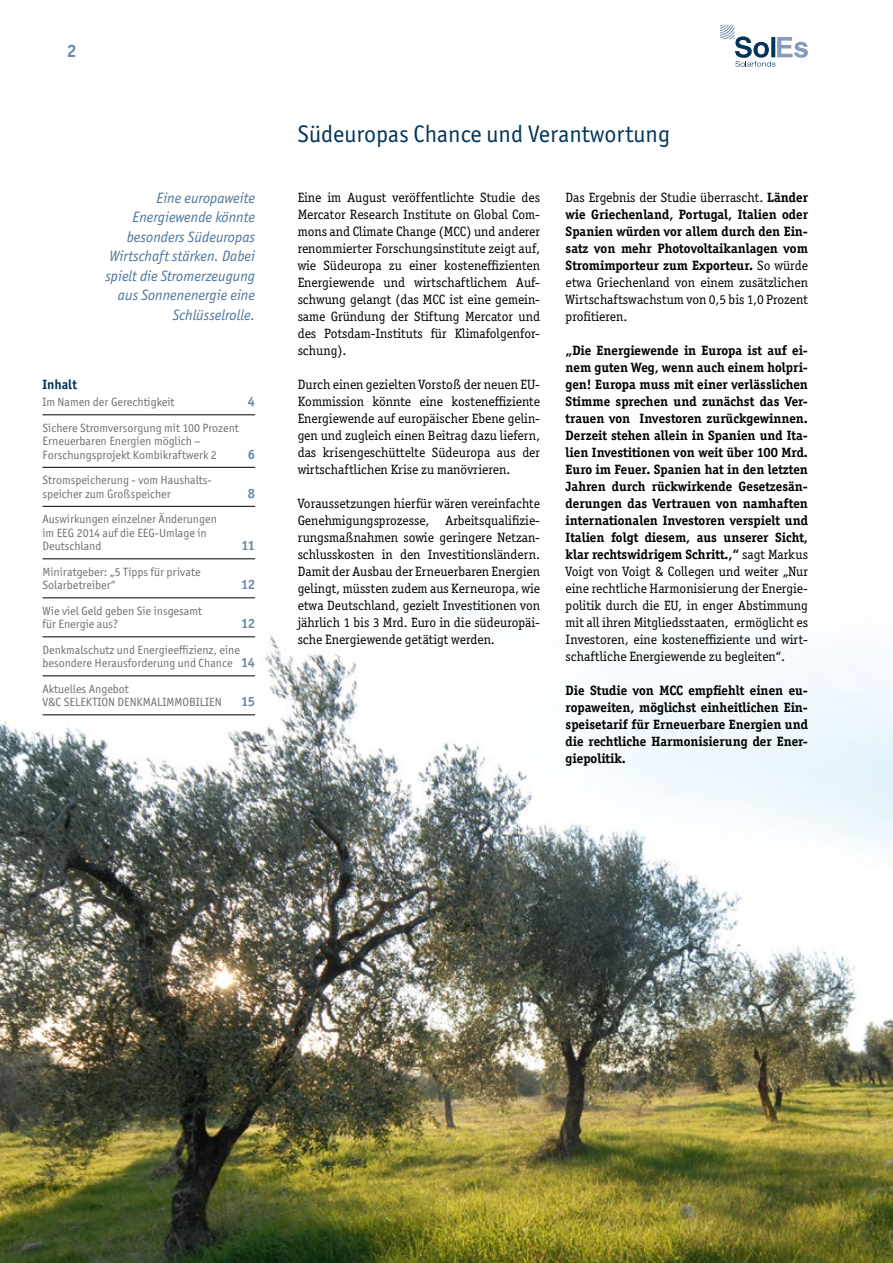
<style>
.page{position:relative;width:893px;height:1263px;background:#fff}
.page>*{position:absolute;margin:0;border:0;box-sizing:border-box;transform-origin:0 0}
.t1{font:24px "Officina San ITC";color:#00355b}
.t2{font:700 18px "Officina San ITC";color:#6888aa}
.t3{font:italic 15px/19.5px "Officina San ITC";color:#4c7599;text-align:right}
.t4{font:700 13.5px/17px "Officina Ser ITC";color:#000;text-align:justify}
.t5{font:13.5px/17px "Officina Ser ITC";color:#000;text-align:justify}
.t6{font:700 13.5px "Officina San ITC";letter-spacing:-.04em;color:#6888aa}
.t7{font:700 13.5px "Officina San ITC";color:#00355b}
.t8{font:12px/13.5px "Officina San ITC";color:#6f6f6e}
.s1{font-weight:700;font-size:13.5px;color:#6888aa}
.s2{font-weight:400}
</style>
<div class="page">
<img style="left:0;top:597px;width:893px;height:666px">
<hr style="left:43px;top:415px;width:212px;height:1px;background:#000">
<hr style="left:43px;top:467px;width:212px;height:1px;background:#000">
<hr style="left:43px;top:506px;width:212px;height:1px;background:#000">
<hr style="left:43px;top:559px;width:212px;height:1px;background:#000">
<hr style="left:43px;top:598px;width:212px;height:1px;background:#000">
<hr style="left:43px;top:637px;width:212px;height:1px;background:#000">
<hr style="left:43px;top:676px;width:212px;height:1px;background:#000">
<hr style="left:43px;top:715px;width:212px;height:1px;background:#000">
<svg style="left:720px;top:25px;width:88px;height:42px"></svg>
<h2 class="t2" style="left:67px;top:40px;width:11px">2</h2>
<p class="t3" style="left:105px;top:188px;width:151px">Eine europaweite<br>Energiewende könnte besonders Südeuropas<br>Wirtschaft stärken. Dabei spielt die Stromerzeugung aus Sonnenenergie eine<br>Schlüsselrolle.</p>
<p class="t7" style="left:43px;top:376px;width:36px">Inhalt</p>
<p class="t8" style="left:43px;top:395px;width:134px">Im Namen der Gerechtigkeit</p>
<p class="t6" style="left:248px;top:393px;width:9px">4</p>
<p class="t8" style="left:43px;top:421px;width:198px">Sichere Stromversorgung mit 100 Prozent<br>Erneuerbaren Energien möglich –<br>Forschungsprojekt Kombikraftwerk 2</p>
<p class="t6" style="left:248px;top:446px;width:9px">6</p>
<p class="t8" style="left:43px;top:473px;width:171px">Stromspeicherung - vom Haushalts&shy;speicher zum Großspeicher</p>
<p class="t8" style="left:43px;top:512px;width:176px">Auswirkungen einzelner Änderungen im EEG 2014 auf die EEG-Umlage in<br>Deutschland</p>
<p class="t8" style="left:43px;top:565px;width:160px">Miniratgeber: „5 Tipps für private<br>Solarbetreiber“</p>
<p class="t6" style="left:248px;top:485px;width:9px">8</p>
<p class="t6" style="left:241px;top:537px;width:15px">11</p>
<p class="t6" style="left:241px;top:576px;width:15px">12</p>
<p class="t8" style="left:43px;top:604px;width:161px">Wie viel Geld geben Sie insgesamt für Energie aus?</p>
<p class="t6" style="left:241px;top:615px;width:15px">12</p>
<p class="t8" style="left:43px;top:643px;width:214px">Denkmalschutz und Energieeffizienz, eine besondere Herausforderung und Chance <span class="s1">14</span></p>
<p class="t8" style="left:43px;top:682px;width:181px">Aktuelles Angebot<br>V&amp;C SELEKTION DENKMALIMMOBILIEN</p>
<p class="t6" style="left:241px;top:693px;width:16px">15</p>
<h1 class="t1" style="left:298px;top:120px;width:374px">Südeuropas Chance und Verantwortung</h1>
<p class="t5" style="left:298px;top:189px;width:244px">Eine im August veröffentlichte Studie des Mercator Research Institute on Global Com&shy;mons and Climate Change (MCC) und anderer renommierter Forschungsinstitute zeigt auf, wie Südeuropa zu einer kosteneffizienten Energiewende und wirtschaftlichem Auf&shy;schwung gelangt (das MCC ist eine gemein&shy;same Gründung der Stiftung Mercator und des Potsdam-Instituts für Klimafolgenfor&shy;schung).</p>
<p class="t5" style="left:298px;top:376px;width:244px">Durch einen gezielten Vorstoß der neuen EU-Kommission könnte eine kosteneffiziente Energiewende auf europäischer Ebene gelin&shy;gen und zugleich einen Beitrag dazu liefern, das krisengeschüttelte Südeuropa aus der wirtschaftlichen Krise zu manövrieren.</p>
<p class="t5" style="left:298px;top:495px;width:244px">Voraussetzungen hierfür wären vereinfachte Genehmigungsprozesse, Arbeitsqualifizie&shy;rungsmaßnahmen sowie geringere Netzan&shy;schlusskosten in den Investitionsländern.<br>Damit der Ausbau der Erneuerbaren Energien gelingt, müssten zudem aus Kerneuropa, wie etwa Deutschland, gezielt Investitionen von jährlich 1 bis 3 Mrd. Euro in die südeuropäi&shy;sche Energiewende getätigt werden.</p>
<p class="t4" style="left:566px;top:189px;width:244px"><span class="s2">Das Ergebnis der Studie überrascht.</span> Länder wie Griechenland, Portugal, Italien oder Spanien würden vor allem durch den Ein&shy;satz von mehr Photovoltaikanlagen vom Stromimporteur zum Exporteur. <span class="s2">So würde etwa Griechenland von einem zusätzlichen Wirtschaftswachstum von 0,5 bis 1,0 Prozent profitieren.</span></p>
<p class="t4" style="left:566px;top:342px;width:244px">„Die Energiewende in Europa ist auf ei&shy;nem guten Weg, wenn auch einem holpri&shy;gen! Europa muss mit einer verlässlichen Stimme sprechen und zunächst das Ver&shy;trauen von Investoren zurückgewinnen.<br>Derzeit stehen allein in Spanien und Ita&shy;lien Investitionen von weit über 100 Mrd.<br>Euro im Feuer. Spanien hat in den letzten Jahren durch rückwirkende Gesetzesän&shy;derungen das Vertrauen von namhaften internationalen Investoren verspielt und Italien folgt diesem, aus unserer Sicht, klar rechtswidrigem Schritt.,“ <span class="s2">sagt Markus Voigt von Voigt &amp; Collegen und weiter „Nur eine rechtliche Harmonisierung der Energie&shy;politik durch die EU, in enger Abstimmung mit all ihren Mitgliedsstaaten, ermöglicht es Investoren, eine kosteneffiziente und wirt&shy;schaftliche Energiewende zu begleiten“.</span></p>
<p class="t4" style="left:566px;top:682px;width:244px">Die Studie von MCC empfiehlt einen eu&shy;ropaweiten, möglichst einheitlichen Ein&shy;speisetarif für Erneuerbare Energien und die rechtliche Harmonisierung der Ener&shy;giepolitik.</p>
</div>
